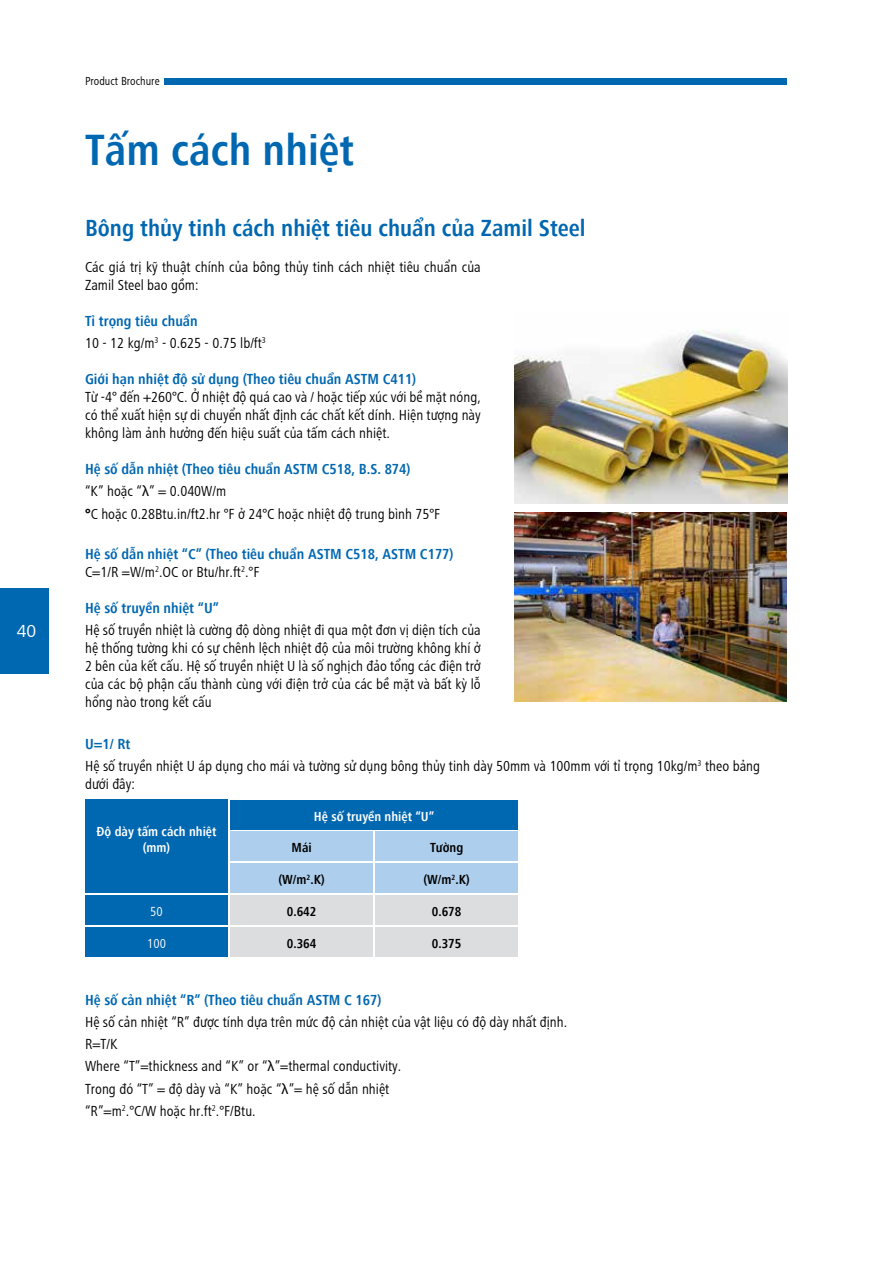
<style>
.page{position:relative;width:872px;height:1263px;background:#fff}
.page>*{position:absolute;margin:0;border:0;box-sizing:border-box;transform-origin:0 0}
.t1{font:700 condensed 45px "Frutiger VU";color:#0067b1}
.t2{font:700 condensed 24px "Frutiger VU";color:#0067b1}
.t3{font:18px "Frutiger VU";color:#fff}
.t4{font:condensed 15px/18px "Frutiger VU";color:#000}
.t5{font:700 condensed 15px/18px "Frutiger VU";color:#0067b1}
.t6{font:700 condensed 13.5px/16.2px "Frutiger VU";color:#fff;text-align:center}
.t7{font:700 condensed 13.5px "Frutiger VU";color:#000}
.t8{font:condensed 13.5px "Frutiger VU";color:#fff}
.t9{font:condensed 12px "Frutiger VU";color:#000}
.s1{font-weight:700;color:#0067b1}
.s2{font-family:"Myriad Pro";font-stretch:normal}
.s3{font-family:"Myriad Pro";font-weight:900;font-stretch:normal}
.s4{font-weight:400;color:#000}
.s5{font-family:"Myriad Pro";font-weight:400;font-stretch:normal;color:#000}
</style>
<div class="page">
<div style="left:165px;top:79px;width:622px;height:6px;background:#0067b1"></div>
<div style="left:0;top:589px;width:49px;height:85px;background:#0067b1"></div>
<div style="left:230px;top:895px;width:143px;height:30px;background:#dcddde"></div>
<div style="left:230px;top:832px;width:143px;height:29px;background:#adceec"></div>
<div style="left:230px;top:800px;width:288px;height:29px;background:#0067b1"></div>
<div style="left:230px;top:927px;width:143px;height:30px;background:#dcddde"></div>
<div style="left:230px;top:864px;width:143px;height:29px;background:#adceec"></div>
<div style="left:85px;top:800px;width:143px;height:93px;background:#0067b1"></div>
<div style="left:85px;top:895px;width:143px;height:30px;background:#0067b1"></div>
<div style="left:85px;top:927px;width:143px;height:30px;background:#0067b1"></div>
<div style="left:375px;top:895px;width:143px;height:30px;background:#dcddde"></div>
<div style="left:375px;top:832px;width:143px;height:29px;background:#adceec"></div>
<div style="left:375px;top:927px;width:143px;height:30px;background:#dcddde"></div>
<div style="left:375px;top:864px;width:143px;height:29px;background:#adceec"></div>
<img style="left:515px;top:329px;width:272px;height:175px">
<img style="left:514px;top:512px;width:273px;height:190px">
<p class="t3" style="left:17px;top:618px;width:21px">40</p>
<p class="t9" style="left:85px;top:73px;width:76px">Product Brochure</p>
<h1 class="t1" style="left:85px;top:119px;width:270px">Tấm cách nhiệt</h1>
<h2 class="t2" style="left:85px;top:211px;width:502px">Bông thủy tinh cách nhiệt tiêu chuẩn của Zamil Steel</h2>
<p class="t4" style="left:85px;top:257px;width:397px">Các giá trị kỹ thuật chính của bông thủy tinh cách nhiệt tiêu chuẩn của<br>Zamil Steel bao gồm:</p>
<p class="t4" style="left:85px;top:309px;width:182px;line-height:22.2px"><span class="s1">Tỉ trọng tiêu chuẩn<br></span>10 - 12 kg/m<sup>3</sup> - 0.625 - 0.75 lb/ft<sup>3</sup></p>
<p class="t4" style="left:85px;top:369px;width:397px"><span class="s1">Giới hạn nhiệt độ sử dụng (Theo tiêu chuẩn ASTM C411)<br></span>Từ -4<span class="s2">°</span> đến +260<span class="s2">°</span>C. Ở nhiệt độ quá cao và / hoặc tiếp xúc với bề mặt nóng, có thể xuất hiện sự di chuyển nhất định các chất kết dính. Hiện tượng này không làm ảnh hưởng đến hiệu suất của tấm cách nhiệt.</p>
<p class="t4" style="left:85px;top:457px;width:357px;line-height:22.2px"><span class="s1">Hệ số dẫn nhiệt (Theo tiêu chuẩn ASTM C518, B.S. 874)<br></span>“K” hoặc “<span class="s2">λ</span>” = 0.040W/m<br><span class="s3">°</span>C hoặc 0.28Btu.in/ft2.hr <span class="s2">°</span>F ở 24<span class="s2">°</span>C hoặc nhiệt độ trung bình 75<span class="s2">°</span>F</p>
<p class="t5" style="left:85px;top:544px;width:370px">Hệ số dẫn nhiệt “C” (Theo tiêu chuẩn ASTM C518, ASTM C177)<br><span class="s4">C=1/R =W/m</span><sup>2</sup><span class="s4">.OC or Btu/hr.ft</span><sup>2</sup><span class="s4">.</span><span class="s5">°</span><span class="s4">F</span></p>
<p class="t5" style="left:85px;top:598px;width:135px">Hệ số truyền nhiệt “U”</p>
<p class="t4" style="left:85px;top:620px;width:397px;text-align:justify">Hệ số truyền nhiệt là cường độ dòng nhiệt đi qua một đơn vị diện tích của hệ thống tường khi có sự chênh lệch nhiệt độ của môi trường không khí ở 2 bên của kết cấu. Hệ số truyền nhiệt U là số nghịch đảo tổng các điện trở của các bộ phận cấu thành cùng với điện trở của các bề mặt và bất kỳ lỗ hổng nào trong kết cấu</p>
<p class="t4" style="left:85px;top:732px;width:676px;line-height:22.2px"><span class="s1">U=1/ Rt<br></span>Hệ số truyền nhiệt U áp dụng cho mái và tường sử dụng bông thủy tinh dày 50mm và 100mm với tỉ trọng 10kg/m<sup>3</sup> theo bảng</p>
<p class="t4" style="left:85px;top:774px;width:51px">dưới đây:</p>
<p class="t6" style="left:97px;top:823px;width:121px">Độ dày tấm cách nhiệt (mm)</p>
<p class="t8" style="left:150px;top:902px;width:14px">50</p>
<p class="t8" style="left:147px;top:934px;width:20px">100</p>
<p class="t6" style="left:314px;top:807px;width:122px">Hệ số truyền nhiệt “U”</p>
<p class="t7" style="left:291px;top:838px;width:22px">Mái</p>
<p class="t7" style="left:278px;top:870px;width:48px">(W/m<sup>2</sup>.K)</p>
<p class="t7" style="left:287px;top:902px;width:31px">0.642</p>
<p class="t7" style="left:287px;top:934px;width:31px">0.364</p>
<p class="t7" style="left:430px;top:838px;width:35px">Tường</p>
<p class="t7" style="left:423px;top:870px;width:48px">(W/m<sup>2</sup>.K)</p>
<p class="t7" style="left:432px;top:902px;width:31px">0.678</p>
<p class="t7" style="left:432px;top:934px;width:31px">0.375</p>
<p class="t5" style="left:85px;top:989px;width:298px">Hệ số cản nhiệt “R” (Theo tiêu chuẩn ASTM C 167)</p>
<p class="t4" style="left:85px;top:1009px;width:484px;line-height:22.2px">Hệ số cả n nhiệt “R” được tính dựa trên mức độ cả n nhiệt của vật liệu có độ dày nhất định.<br>R=T/K<br>Where “T”=thickness and “K” or “<span class="s2">λ</span>”=thermal conductivity.<br>Trong đó “T” = độ dày và “K” hoặc “<span class="s2">λ</span>”= hệ số dẫ n nhiệt<br>“R”=m<sup>2</sup>.<span class="s2">°</span>C/W hoặc hr.ft<sup>2</sup>.<span class="s2">°</span>F/Btu.</p>
</div>
